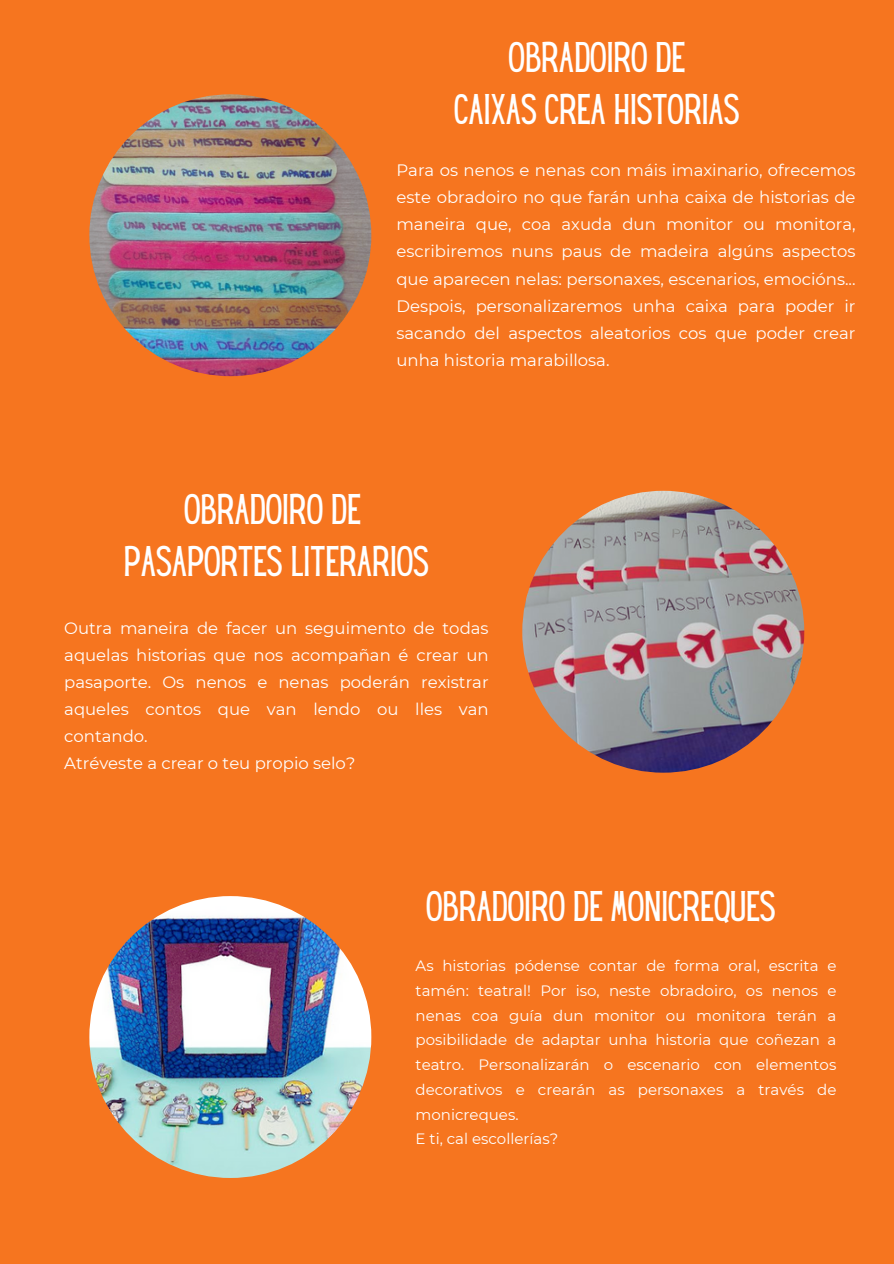
<style>
.page{position:relative;width:894px;height:1264px;background:#fff}
.page>*{position:absolute;margin:0;border:0;box-sizing:border-box;transform-origin:0 0}
.t1{font:37.5px/51.8px "Hey Gotcha";color:#fff;text-align:center}
.t2{font:16.5px/27px "Montserrat";color:#fff;text-align:justify}
.t3{font:15px/24.8px "Montserrat";color:#fff;text-align:justify}
</style>
<div class="page">
<div style="left:0;top:0;width:893px;height:1263px;background:#f6751f"></div>
<img style="left:89px;top:94px;width:282px;height:282px;border-radius:50%">
<img style="left:522px;top:491px;width:282px;height:281px;border-radius:50%">
<img style="left:89px;top:896px;width:282px;height:281px;border-radius:50%">
<p class="t1" style="left:454px;top:35px;width:287px">OBRADOIRO DE<br>CAIXAS CREA HISTORIAS</p>
<p class="t2" style="left:396px;top:157px;width:460px">Para os nenos e nenas con máis imaxinario, ofrecemos este obradoiro no que farán unha caixa de historias de maneira que, coa axuda dun monitor ou monitora, escribiremos nuns paus de madeira algúns aspectos que aparecen nelas: personaxes, escenarios, emocións...<br>Despois, personalizaremos unha caixa para poder ir sacando del aspectos aleatorios cos que poder crear unha historia marabillosa.</p>
<p class="t1" style="left:124px;top:487px;width:306px">OBRADOIRO DE<br>PASAPORTES LITERARIOS</p>
<h1 class="t2" style="left:64px;top:614px;width:426px">Outra maneira de facer un seguimento de todas aquelas historias que nos acompañan é crear un pasaporte. Os nenos e nenas poderán rexistrar aqueles contos que van lendo ou lles van contando.</h1>
<p class="t2" style="left:64px;top:749px;width:292px">Atréveste a crear o teu propio selo?</p>
<p class="t1" style="left:426px;top:883px;width:351px">OBRADOIRO DE MONICREQUES</p>
<p class="t3" style="left:415px;top:953px;width:422px">As historias pódense contar de forma oral, escrita e tamén: teatral! Por iso, neste obradoiro, os nenos e nenas coa guía dun monitor ou monitora terán a posibilidade de adaptar unha historia que coñezan a teatro. Personalizarán o escenario con elementos decorativos e crearán as personaxes a través de monicreques.</p>
<h1 class="t3" style="left:415px;top:1126px;width:144px">E ti, cal escollerías?</h1>
</div>
